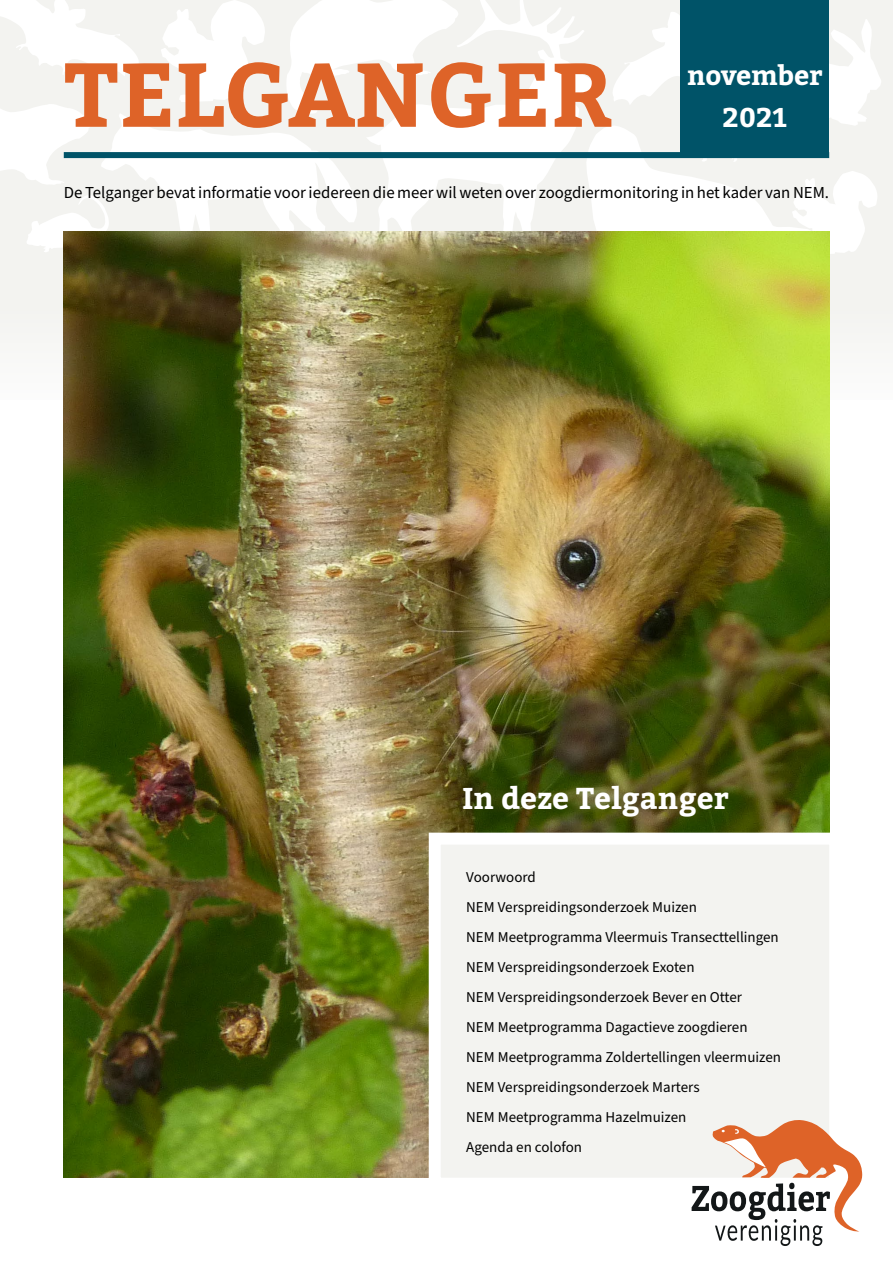
<style>
.page{position:relative;width:893px;height:1263px;background:#fff}
.page>*{position:absolute;margin:0;border:0;box-sizing:border-box;transform-origin:0 0}
.t1{font:700 90px "Bitter";letter-spacing:.01em;color:#de6328}
.t2{font:700 30px "Bitter";color:#fff}
.t3{font:700 27px/42px "Bitter";letter-spacing:-.01em;color:#fff;text-align:center}
.t4{font:16.8px "Source Sans Pro";color:#000}
.t5{font:15px/30px "Source Sans Pro";color:#000}
</style>
<div class="page">
<div style="left:0;top:0;width:893px;height:400px;background:#f3f3f0"></div>
<svg style="left:459px;top:0;width:125px;height:232px"></svg>
<svg style="left:0;top:0;width:459px;height:268px"></svg>
<svg style="left:584px;top:12px;width:297px;height:245px"></svg>
<img style="left:64px;top:232px;width:765px;height:945px">
<div style="left:680px;top:0;width:149px;height:156px;background:#005368"></div>
<svg style="left:423px;top:827px;width:407px;height:351px"></svg>
<svg style="left:692px;top:1120px;width:170px;height:126px"></svg>
<div style="left:64px;top:152px;width:765px;height:6px;background:#005368"></div>
<h1 class="t1" style="left:64px;top:36px;width:550px">TELGANGER</h1>
<h3 class="t3" style="left:687px;top:55px;width:137px">november<br>2021</h3>
<p class="t4" style="left:64px;top:181px;width:767px">De Telganger bevat informatie voor iedereen die meer wil weten over zoogdiermonitoring in het kader van NEM.</p>
<h2 class="t2" style="left:462px;top:779px;width:268px">In deze Telganger</h2>
<p class="t5" style="left:466px;top:862px;width:316px">Voorwoord<br>NEM Verspreidingsonderzoek Muizen<br>NEM Meetprogramma Vleermuis Transecttellingen NEM Verspreidingsonderzoek Exoten<br>NEM Verspreidingsonderzoek Bever en Otter<br>NEM Meetprogramma Dagactieve zoogdieren<br>NEM Meetprogramma Zoldertellingen vleermuizen NEM Verspreidingsonderzoek Marters<br>NEM Meetprogramma Hazelmuizen<br>Agenda en colofon</p>
</div>
